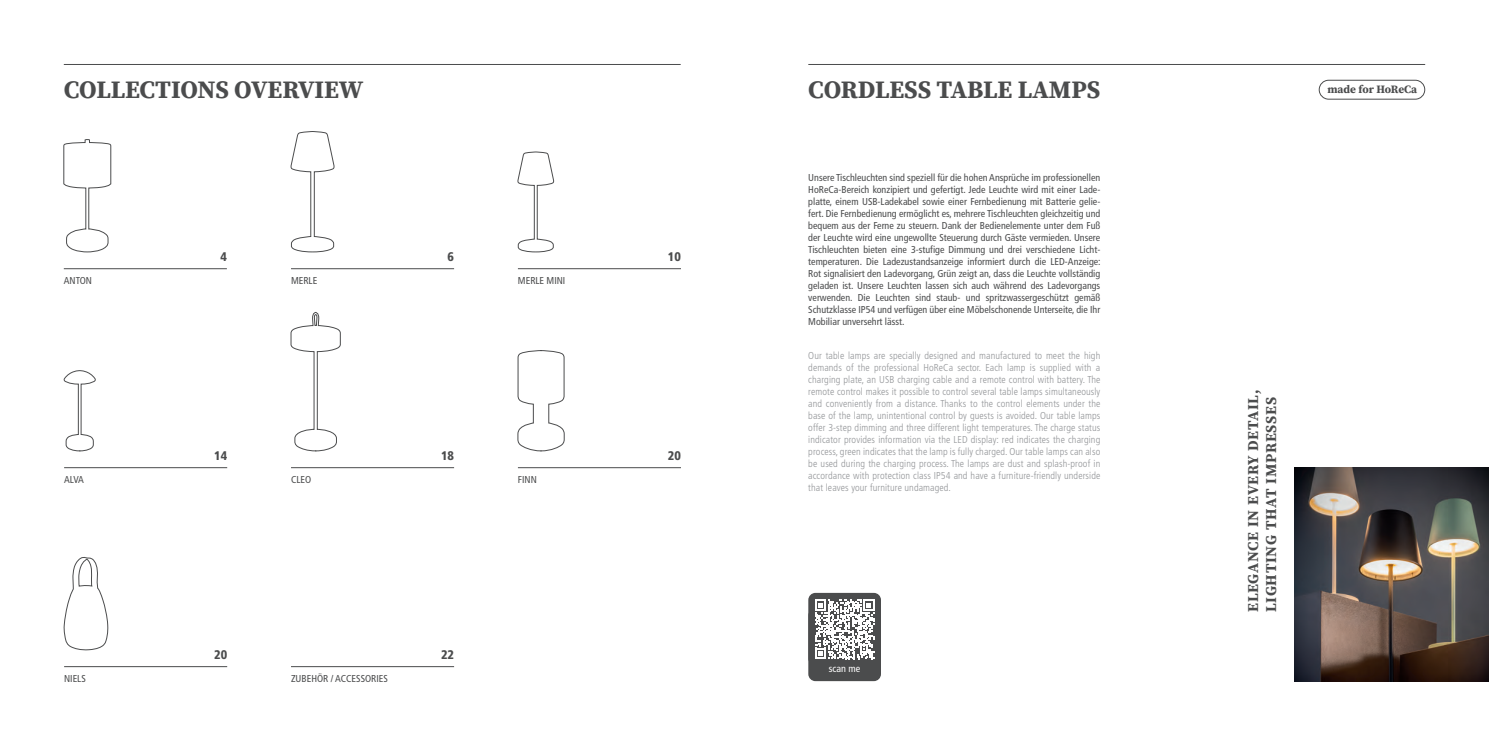
<style>
.page{position:relative;width:1489px;height:745px;background:#fff}
.page>*{position:absolute;margin:0;border:0;box-sizing:border-box;transform-origin:0 0}
.t1{font:700 25px "Source Serif Pro";letter-spacing:-.005em;color:#4b4c4d}
.t2{font:700 15px/18px "Source Serif Pro";letter-spacing:.045em;color:#4b4c4d}
.t3{font:900 condensed 12.5px "Frutiger LT Std";color:#4b4c4d}
.t4{font:700 11.25px "Source Serif Pro";letter-spacing:-.005em;color:#4b4c4d}
.t5{font:condensed 10.12px "Frutiger LT Std";color:#fff}
.t6{font:condensed 10px/12px "Frutiger LT Std";color:#4b4c4d;text-align:justify}
.t7{font:300 condensed 10px/12px "Frutiger LT Std";letter-spacing:.01em;color:#939598;text-align:justify}
</style>
<div class="page">
<hr style="left:808px;top:64px;width:616px;height:1px;background:#4b4c4d">
<hr style="left:64px;top:64px;width:616px;height:1px;background:#4b4c4d">
<hr style="left:64px;top:268px;width:163px;height:1px;background:#4b4c4d">
<div style="left:808px;top:608px;width:73px;height:72px;background:#4b4c4d;border-radius:7px"></div>
<div style="left:808px;top:592px;width:73px;height:73px;background:#4b4c4d;border-radius:7px"></div>
<svg style="left:815px;top:599px;width:59px;height:59px"></svg>
<div style="left:1318px;top:80px;width:106px;height:19px;border:1px solid #4b4c4d;border-radius:9px"></div>
<svg style="left:63px;top:139px;width:48px;height:113px"></svg>
<hr style="left:518px;top:467px;width:163px;height:1px;background:#4b4c4d">
<svg style="left:517px;top:350px;width:48px;height:101px"></svg>
<hr style="left:291px;top:268px;width:163px;height:1px;background:#4b4c4d">
<svg style="left:290px;top:131px;width:45px;height:121px"></svg>
<svg style="left:63px;top:557px;width:45px;height:93px"></svg>
<hr style="left:64px;top:666px;width:163px;height:1px;background:#4b4c4d">
<hr style="left:291px;top:666px;width:163px;height:1px;background:#4b4c4d">
<svg style="left:517px;top:152px;width:38px;height:100px"></svg>
<hr style="left:518px;top:268px;width:163px;height:1px;background:#4b4c4d">
<svg style="left:290px;top:312px;width:51px;height:139px"></svg>
<svg style="left:63px;top:370px;width:33px;height:81px"></svg>
<hr style="left:291px;top:467px;width:163px;height:1px;background:#4b4c4d">
<hr style="left:64px;top:467px;width:163px;height:1px;background:#4b4c4d">
<img style="left:1294px;top:467px;width:194px;height:213px">
<h1 class="t1" style="left:64px;top:72px;width:301px">COLLECTIONS OVERVIEW</h1>
<h1 class="t1" style="left:808px;top:72px;width:293px">CORDLESS TABLE LAMPS</h1>
<p class="t6" style="left:64px;top:274px;width:30px">ANTON</p>
<p class="t3" style="left:220px;top:249px;width:8px">4</p>
<p class="t6" style="left:291px;top:274px;width:28px">MERLE</p>
<p class="t3" style="left:447px;top:249px;width:8px">6</p>
<p class="t6" style="left:518px;top:274px;width:49px">MERLE MINI</p>
<p class="t3" style="left:668px;top:249px;width:14px">10</p>
<p class="t6" style="left:808px;top:171px;width:294px">Unsere Tischleuchten sind speziell für die hohen Ansprüche im professionellen HoReCa-Bereich konzipiert und gefertigt. Jede Leuchte wird mit einer Lade&shy;platte, einem USB-Ladekabel sowie einer Fernbedienung mit Batterie gelie&shy;fert. Die Fernbedienung ermöglicht es, mehrere Tischleuchten gleichzeitig und bequem aus der Ferne zu steuern. Dank der Bedienelemente unter dem Fuß der Leuchte wird eine ungewollte Steuerung durch Gäste vermieden. Unsere Tischleuchten bieten eine 3-stufige Dimmung und drei verschiedene Licht&shy;temperaturen. Die Ladezustandsanzeige informiert durch die LED-Anzeige:<br>Rot signalisiert den Ladevorgang, Grün zeigt an, dass die Leuchte vollständig geladen ist. Unsere Leuchten lassen sich auch während des Ladevorgangs verwenden. Die Leuchten sind staub- und spritzwassergeschützt gemäß Schutzklasse IP54 und verfügen über eine Möbelschonende Unterseite, die Ihr Mobiliar unversehrt lässt.</p>
<p class="t3" style="left:214px;top:448px;width:14px">14</p>
<p class="t3" style="left:441px;top:448px;width:15px">18</p>
<p class="t6" style="left:64px;top:473px;width:21px">ALVA</p>
<p class="t6" style="left:291px;top:473px;width:22px">CLEO</p>
<p class="t6" style="left:518px;top:473px;width:20px">FINN</p>
<p class="t3" style="left:668px;top:448px;width:14px">20</p>
<p class="t7" style="left:808px;top:349px;width:293px">Our table lamps are specially designed and manufactured to meet the high demands of the professional HoReCa sector. Each lamp is supplied with a charging plate, an USB charging cable and a remote control with battery. The remote control makes it possible to control several table lamps simultaneously and conveniently from a distance. Thanks to the control elements under the base of the lamp, unintentional control by guests is avoided. Our table lamps offer 3-step dimming and three different light temperatures. The charge status indicator provides information via the LED display: red indicates the charging process, green indicates that the lamp is fully charged. Our table lamps can also be used during the charging process. The lamps are dust and splash-proof in accordance with protection class IP54 and have a furniture-friendly underside that leaves your furniture undamaged.</p>
<p class="t3" style="left:214px;top:647px;width:14px">20</p>
<p class="t3" style="left:441px;top:647px;width:14px">22</p>
<p class="t6" style="left:64px;top:671px;width:23px">NIELS</p>
<p class="t6" style="left:291px;top:671px;width:98px">ZUBEHÖR / ACCESSORIES</p>
<p class="t5" style="left:828px;top:662px;width:33px">scan me</p>
<p class="t4" style="left:1327px;top:81px;width:91px">made for HoReCa</p>
<h2 class="t2" style="left:1243px;top:611px;width:224px;rotate:-90deg">ELEGANCE IN EVERY DETAIL,<br>LIGHTING THAT IMPRESSES</h2>
</div>
